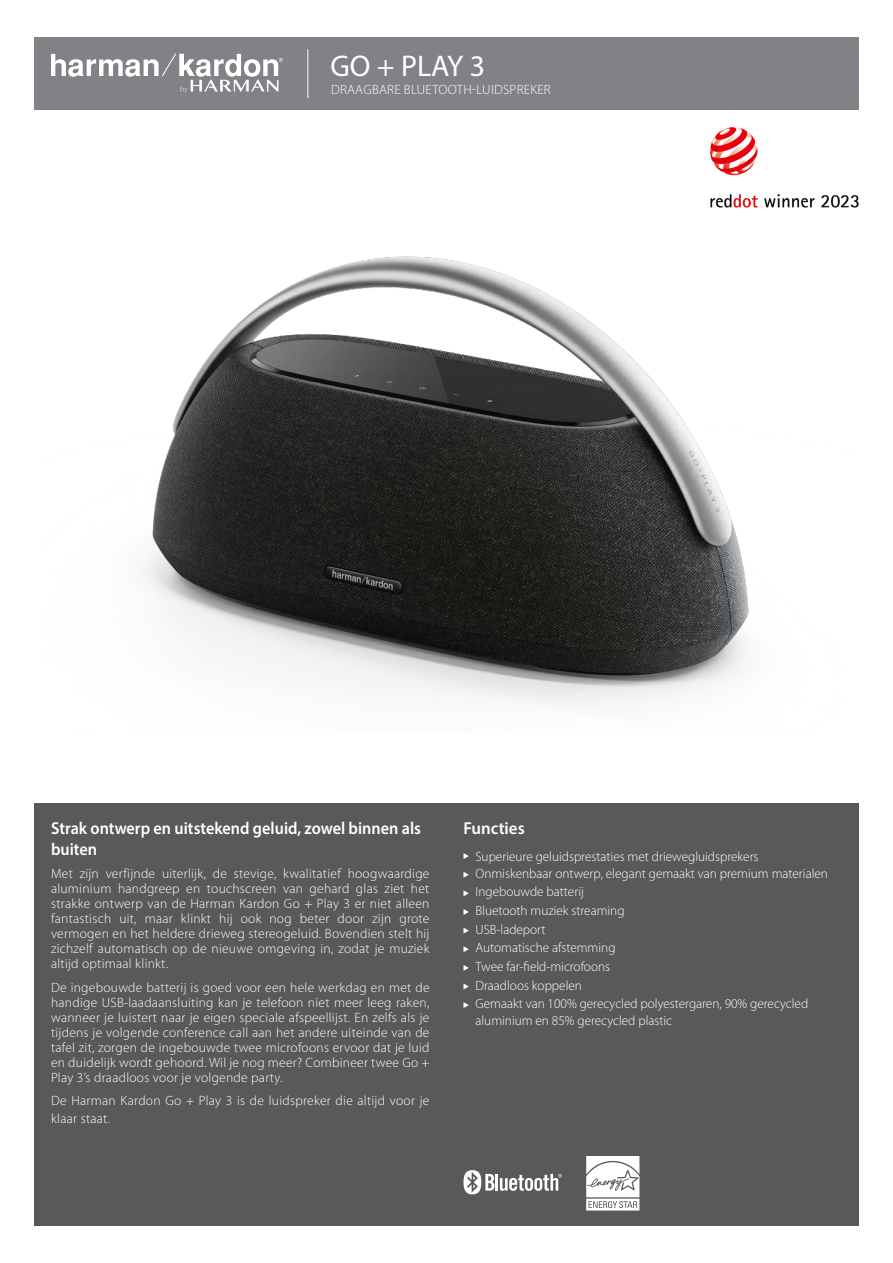
<style>
.page{position:relative;width:893px;height:1263px;background:#fff}
.page>*{position:absolute;margin:0;border:0;box-sizing:border-box;transform-origin:0 0}
.t1{font:30px "Myriad Pro";color:#fff}
.t2{font:600 17.25px/21px "Myriad Pro";color:#fff;scale:.94 1}
.t3{font:600 17.25px "Myriad Pro";color:#fff}
.t4{font:300 13.5px/15px "Myriad Pro";color:#fff;text-align:justify}
.t5{font:300 13.5px/18px "Myriad Pro";letter-spacing:.02em;color:#fff}
</style>
<div class="page">
<img style="left:144px;top:256px;width:605px;height:450px">
<div style="left:34px;top:37px;width:825px;height:72px;background:#808285"></div>
<hr style="left:307px;top:49px;width:1px;height:49px;background:#fff">
<svg style="left:51px;top:54px;width:232px;height:39px"></svg>
<div style="left:34px;top:804px;width:825px;height:422px;background:#58595b"></div>
<svg style="left:463px;top:853px;width:6px;height:6px"></svg>
<svg style="left:463px;top:872px;width:6px;height:6px"></svg>
<svg style="left:463px;top:890px;width:6px;height:6px"></svg>
<svg style="left:463px;top:909px;width:6px;height:6px"></svg>
<svg style="left:463px;top:927px;width:6px;height:7px"></svg>
<svg style="left:463px;top:946px;width:6px;height:6px"></svg>
<svg style="left:463px;top:965px;width:6px;height:6px"></svg>
<svg style="left:463px;top:983px;width:6px;height:6px"></svg>
<svg style="left:463px;top:1002px;width:6px;height:6px"></svg>
<svg style="left:463px;top:1170px;width:31px;height:24px"></svg>
<hr style="left:495px;top:1174px;width:3px;height:16px;background:#fff">
<svg style="left:500px;top:1174px;width:62px;height:17px"></svg>
<img style="left:710px;top:127px;width:149px;height:81px">
<svg style="left:586px;top:1156px;width:53px;height:54px;background:#e2e2e3"></svg>
<h1 class="t1" style="left:330px;top:48px;width:156px">GO + PLAY 3</h1>
<p class="t5" style="left:331px;top:81px;width:221px">DRAAGBARE BLUETOOTH-LUIDSPREKER</p>
<p class="t2" style="left:51px;top:817px;width:395px">Strak ontwerp en uitstekend geluid, zowel binnen als buiten</p>
<p class="t4" style="left:51px;top:866px;width:380px">Met zijn verfijnde uiterlijk, de stevige, kwalitatief hoogwaardige aluminium handgreep en touchscreen van gehard glas ziet het strakke ontwerp van de Harman Kardon Go + Play 3 er niet alleen fantastisch uit, maar klinkt hij ook nog beter door zijn grote vermogen en het heldere drieweg stereogeluid. Bovendien stelt hij zichzelf automatisch op de nieuwe omgeving in, zodat je muziek altijd optimaal klinkt.</p>
<p class="t4" style="left:51px;top:980px;width:380px">De ingebouwde batterij is goed voor een hele werkdag en met de handige USB-laadaansluiting kan je telefoon niet meer leeg raken, wanneer je luistert naar je eigen speciale afspeellijst. En zelfs als je tijdens je volgende conference call aan het andere uiteinde van de tafel zit, zorgen de ingebouwde twee microfoons ervoor dat je luid en duidelijk wordt gehoord. Wil je nog meer? Combineer twee Go + Play 3’s draadloos voor je volgende party.</p>
<p class="t5" style="left:51px;top:1092px;width:380px">De Harman Kardon Go + Play 3 is de luidspreker die altijd voor je klaar staat.</p>
<p class="t3" style="left:463px;top:817px;width:63px">Functies</p>
<p class="t4" style="left:475px;top:849px;width:354px;line-height:16.4px">Superieure geluidsprestaties met driewegluidsprekers<br>Onmiskenbaar ontwerp, elegant gemaakt van premium materialen</p>
<p class="t4" style="left:475px;top:883px;width:334px;line-height:18.6px;text-align:left">Ingebouwde batterij<br>Bluetooth muziek streaming<br>USB-ladeport<br>Automatische afstemming<br>Twee far-field-microfoons<br>Draadloos koppelen<br>Gemaakt van 100% gerecycled polyestergaren, 90% gerecycled</p>
<p class="t4" style="left:475px;top:1013px;width:198px">aluminium en 85% gerecycled plastic</p>
</div>
